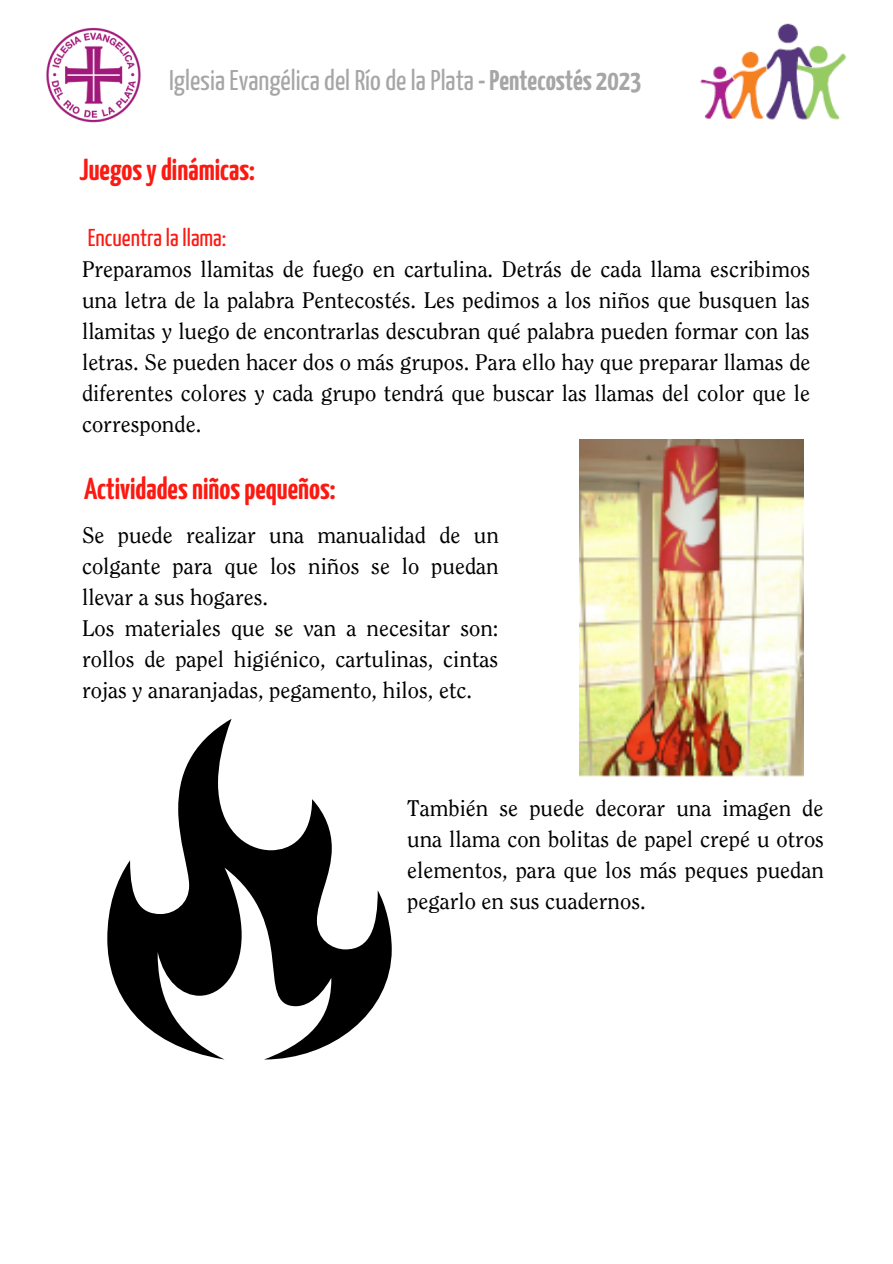
<style>
.page{position:relative;width:893px;height:1264px;background:#fff}
.page>*{position:absolute;margin:0;border:0;box-sizing:border-box;transform-origin:0 0}
.t1{font:700 30.3px "Yanone Kaffeesatz";color:#fb1a12}
.t2{font:28.35px "Yanone Kaffeesatz";color:#a6a6a6}
.t3{font:24.3px "Yanone Kaffeesatz";color:#fb1a12}
.t4{font:22.5px/31px "Clearface Std";color:#000;text-align:justify}
.s1{font-weight:700}
</style>
<div class="page">
<img style="left:579px;top:439px;width:224px;height:338px">
<svg style="left:107px;top:719px;width:284px;height:340px"></svg>
<img style="left:700px;top:23px;width:147px;height:97px">
<img style="left:46px;top:27px;width:95px;height:96px">
<p class="t2" style="left:169px;top:69px;width:474px">Iglesia Evangélica del Río de la Plata<span class="s1">-Pentecostés 2023</span></p>
<h1 class="t1" style="left:80px;top:157px;width:177px">Juegosydinámicas:</h1>
<p class="t3" style="left:88px;top:228px;width:140px">Encuentra la llama:</p>
<p class="t4" style="left:82px;top:256px;width:730px">Preparamos llamitas de fuego en cartulina. Detrás de cada llama escribimos una letra de la palabra Pentecostés. Les pedimos a los niños que busquen las llamitas y luego de encontrarlas descubran qué palabra pueden formar con las letras. Se pueden hacer dos o más grupos. Para ello hay que preparar llamas de diferentes colores y cada grupo tendrá que buscar las llamas del color que le corresponde.</p>
<h1 class="t1" style="left:84px;top:477px;width:253px">Actividadesniñospequeños:</h1>
<p class="t4" style="left:82px;top:521px;width:418px;text-align:left">Se puede realizar una manualidad de un colgante para que los niños se lo puedan llevar a sus hogares.<br>Los materiales que se van a necesitar son: rollos de papel higiénico, cartulinas, cintas rojas y anaranjadas, pegamento, hilos, etc.</p>
<p class="t4" style="left:407px;top:795px;width:418px">También se puede decorar una imagen de una llama con bolitas de papel crepé u otros elementos, para que los más peques puedan pegarlo en sus cuadernos.</p>
</div>
